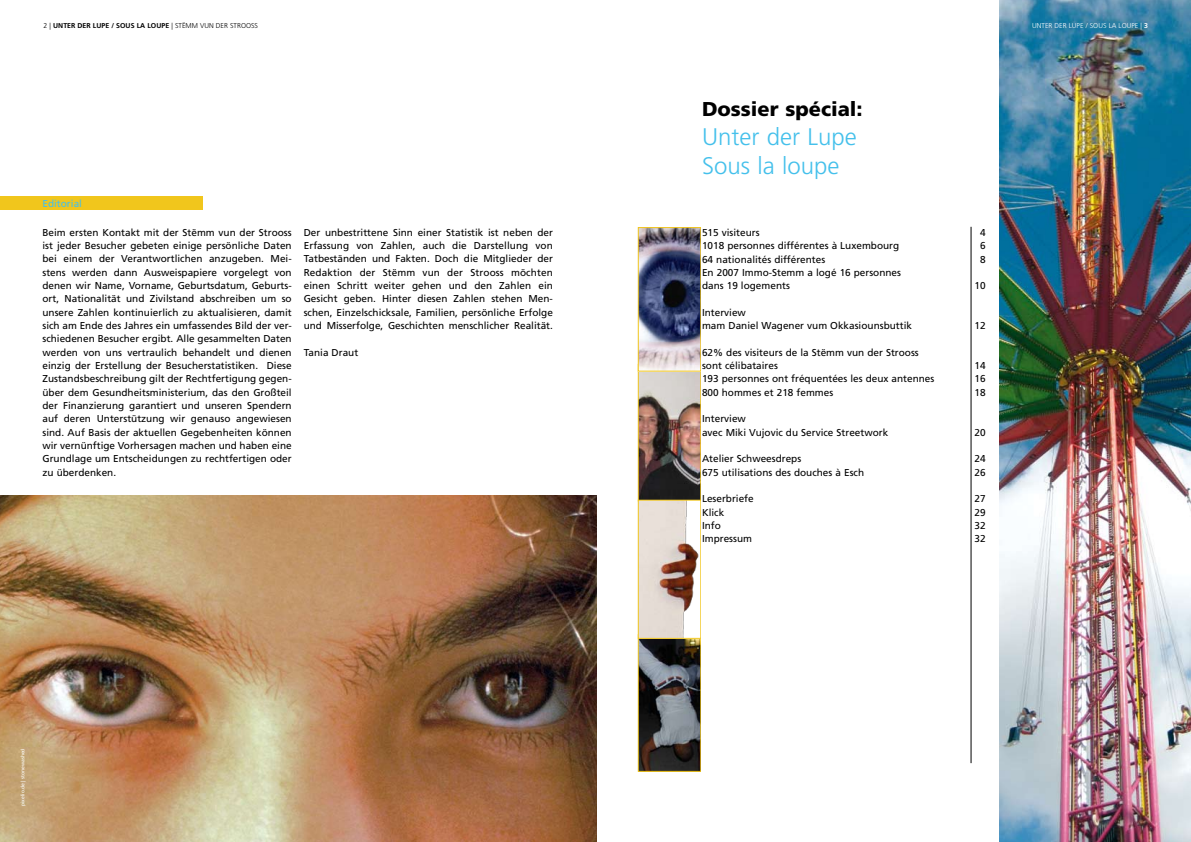
<style>
.page{position:relative;width:1191px;height:842px;background:#fff}
.page>*{position:absolute;margin:0;border:0;box-sizing:border-box;transform-origin:0 0}
.t1{font:300 24px/28.8px "Frutiger";color:#44c0eb}
.t2{font:900 20px "Frutiger";color:#000}
.t3{font:10px/13.3px "Frutiger";color:#000}
.t4{font:10px "Frutiger";color:#44c0eb}
.t5{font:700 7px "Frutiger";color:#000}
.t6{font:300 7px "Frutiger";color:#fff}
.t7{font:300 7px "Frutiger";color:#000}
.t8{font:5px "Frutiger";color:#fff}
.s1{font-weight:300}
.s2{font-weight:700}
</style>
<div class="page">
<div style="left:0;top:196px;width:202px;height:14px;background:#f1c61c"></div>
<img style="left:999px;top:0;width:192px;height:842px">
<img style="left:640px;top:639px;width:59px;height:131px">
<div style="left:638px;top:634px;width:63px;height:138px;border:1px solid #f1c61c"></div>
<img style="left:640px;top:371px;width:59px;height:128px">
<div style="left:638px;top:364px;width:63px;height:137px;border:1px solid #f1c61c"></div>
<img style="left:640px;top:229px;width:59px;height:140px">
<div style="left:638px;top:227px;width:63px;height:144px;border:1px solid #f1c61c"></div>
<img style="left:640px;top:502px;width:59px;height:135px">
<div style="left:638px;top:500px;width:63px;height:139px;border:1px solid #f1c61c"></div>
<hr style="left:971px;top:227px;width:1px;height:536px;background:#000">
<img style="left:0;top:495px;width:596px;height:347px">
<p class="t5" style="left:44px;top:22px;width:178px"><span class="s1">2 |</span> UNTER DER LUPE / SOUS LA LOUPE <span class="s1">| Stëmm vun der</span></p>
<p class="t7" style="left:230px;top:22px;width:9px">Strooss</p>
<p class="t6" style="left:1032px;top:22px;width:117px">UNTER DER LUPE / SOUS LA LOUPE | <span class="s2">3</span></p>
<p class="t4" style="left:43px;top:197px;width:41px">Editorial</p>
<p class="t3" style="left:43px;top:226px;width:251px;text-align:justify">Beim ersten Kontakt mit der Stëmm vun der Strooss ist jeder Besucher gebeten einige persönliche Daten bei einem der Verantwortlichen anzugeben. Mei&shy;stens werden dann Ausweispapiere vorgelegt von denen wir Name, Vorname, Geburtsdatum, Geburts&shy;ort, Nationalität und Zivilstand abschreiben um so unsere Zahlen kontinuierlich zu aktualisieren, damit sich am Ende des Jahres ein umfassendes Bild der ver&shy;schiedenen Besucher ergibt. Alle gesammelten Daten werden von uns vertraulich behandelt und dienen einzig der Erstellung der Besucherstatistiken. Diese Zustandsbeschreibung gilt der Rechtfertigung gegen&shy;über dem Gesundheitsministerium, das den Großteil der Finanzierung garantiert und unseren Spendern auf deren Unterstützung wir genauso angewiesen sind. Auf Basis der aktuellen Gegebenheiten können wir vernünftige Vorhersagen machen und haben eine Grundlage um Entscheidungen zu rechtfertigen oder zu überdenken.</p>
<p class="t3" style="left:304px;top:226px;width:251px;text-align:justify">Der unbestrittene Sinn einer Statistik ist neben der Erfassung von Zahlen, auch die Darstellung von Tatbeständen und Fakten. Doch die Mitglieder der Redaktion der Stëmm vun der Strooss möchten einen Schritt weiter gehen und den Zahlen ein Gesicht geben. Hinter diesen Zahlen stehen Men&shy;schen, Einzelschicksale, Familien, persönliche Erfolge und Misserfolge, Geschichten menschlicher Realität.</p>
<p class="t3" style="left:304px;top:346px;width:56px">Tania Draut</p>
<h2 class="t2" style="left:702px;top:97px;width:162px">Dossier spécial:</h2>
<h1 class="t1" style="left:702px;top:123px;width:156px">Unter der Lupe<br>Sous la loupe</h1>
<p class="t3" style="left:702px;top:226px;width:59px">515 visiteurs</p>
<p class="t3" style="left:980px;top:226px;width:7px">4</p>
<p class="t3" style="left:702px;top:239px;width:199px">1018 personnes différentes à Luxembourg</p>
<p class="t3" style="left:980px;top:239px;width:7px">6</p>
<p class="t3" style="left:702px;top:252px;width:125px">64 nationalités différentes</p>
<p class="t3" style="left:980px;top:252px;width:7px">8</p>
<p class="t3" style="left:702px;top:266px;width:200px">En 2007 Immo-Stemm a logé 16 personnes dans 19 logements</p>
<p class="t3" style="left:974px;top:279px;width:13px">10</p>
<p class="t3" style="left:702px;top:306px;width:211px">Interview<br>mam Daniel Wagener vum Okkasiounsbuttik</p>
<p class="t3" style="left:702px;top:346px;width:218px">62% des visiteurs de la Stëmm vun der Strooss sont célibataires</p>
<p class="t3" style="left:974px;top:319px;width:13px">12</p>
<p class="t3" style="left:974px;top:359px;width:13px">14</p>
<p class="t3" style="left:702px;top:372px;width:234px">193 personnes ont fréquentées les deux antennes</p>
<p class="t3" style="left:974px;top:372px;width:13px">16</p>
<p class="t3" style="left:702px;top:386px;width:133px">800 hommes et 218 femmes</p>
<p class="t3" style="left:974px;top:386px;width:13px">18</p>
<p class="t3" style="left:702px;top:412px;width:188px">Interview<br>avec Miki Vujovic du Service Streetwork</p>
<p class="t3" style="left:974px;top:426px;width:13px">20</p>
<p class="t3" style="left:702px;top:452px;width:101px">Atelier Schweesdreps</p>
<p class="t3" style="left:974px;top:452px;width:13px">24</p>
<p class="t3" style="left:702px;top:466px;width:164px">675 utilisations des douches à Esch</p>
<p class="t3" style="left:974px;top:466px;width:13px">26</p>
<p class="t3" style="left:702px;top:492px;width:53px">Leserbriefe</p>
<p class="t3" style="left:974px;top:492px;width:13px">27</p>
<p class="t3" style="left:702px;top:506px;width:24px">Klick</p>
<p class="t3" style="left:974px;top:506px;width:13px">29</p>
<p class="t3" style="left:702px;top:519px;width:20px">Info</p>
<p class="t3" style="left:974px;top:519px;width:13px">32</p>
<p class="t3" style="left:702px;top:532px;width:52px">Impressum</p>
<p class="t3" style="left:974px;top:532px;width:13px">32</p>
<p class="t8" style="left:20px;top:806px;width:59px;rotate:-90deg">pixelio.de | stonewashed</p>
</div>
